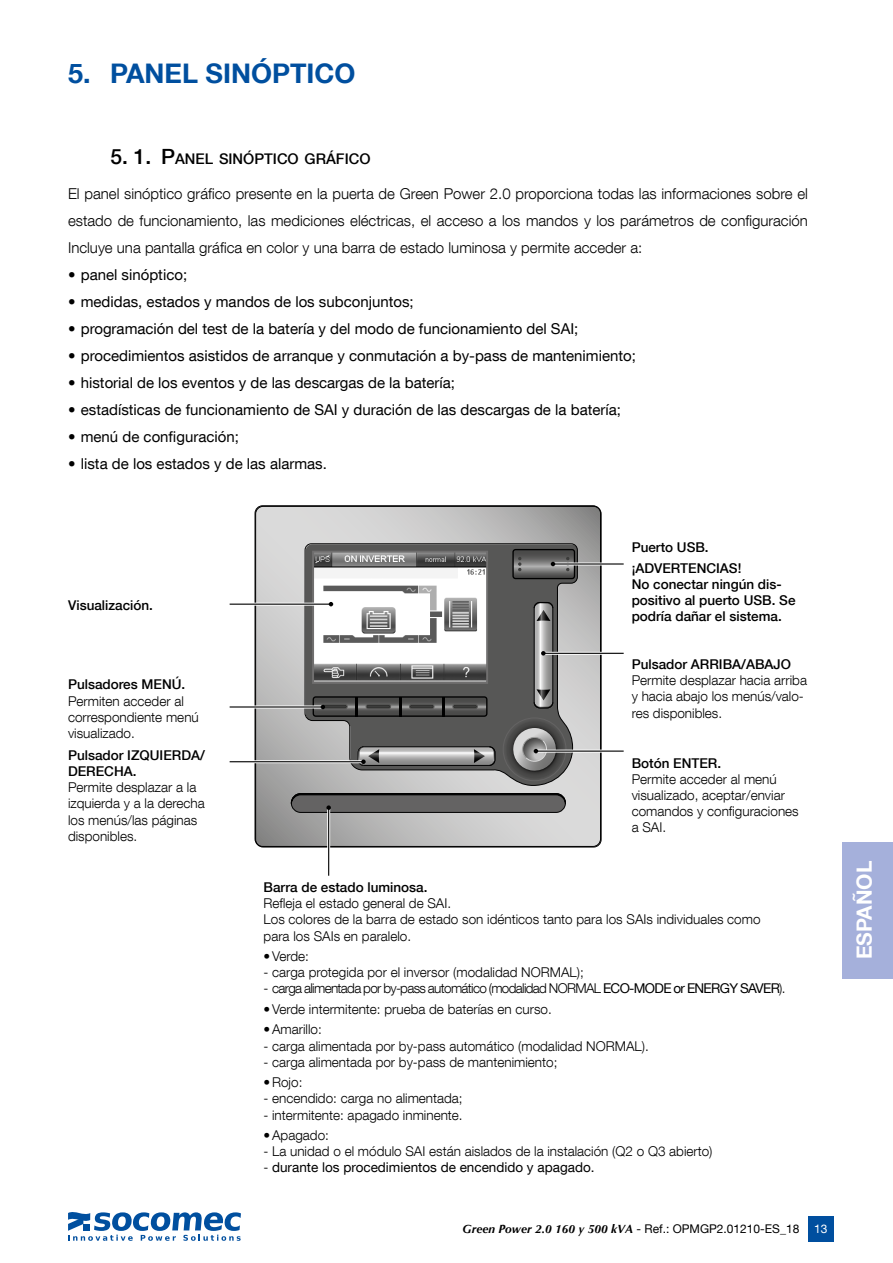
<style>
.page{position:relative;width:893px;height:1263px;background:#fff}
.page>*{position:absolute;margin:0;border:0;box-sizing:border-box;transform-origin:0 0}
.t1{font:700 27px "Helvetica Neue LT Com";color:#004f9f}
.t2{font:700 21px "Helvetica Neue LT Com";color:#fff}
.t3{font:15px "Helvetica Neue LT Com";color:#000}
.t4{font:300 15px/27px "Helvetica Neue LT Com";color:#000;text-align:justify}
.t5{font:500 14.7px "Helvetica Neue LT Com";color:#000}
.t6{font:300 13.5px/16.2px "Helvetica Neue LT Com";color:#000}
.t7{font:500 13.5px/16.2px "Helvetica Neue LT Com";color:#000}
.t8{font:300 13.5px "Helvetica Neue LT Com";letter-spacing:-.05em;color:#000}
.t9{font:13.5px "Helvetica Neue LT Com";color:#000}
.t10{font:12px "Helvetica Neue LT Com";color:#000}
.t11{font:12px "Helvetica Neue LT Com";color:#fff}
.s1{font-size:21px}
.s2{font-weight:400}
.s3{font-weight:300}
.s4{font-family:"Optima LT";font-weight:700;font-style:italic}
</style>
<div class="page">
<svg style="left:254px;top:505px;width:347px;height:342px"></svg>
<div style="left:255px;top:506px;width:347px;height:341px;border:1px solid #000;border-radius:8px"></div>
<div style="left:312px;top:551px;width:176px;height:133px;border:2px solid #706f6f"></div>
<hr style="left:327px;top:808px;width:3px;height:68px;background:#fff">
<hr style="left:328px;top:808px;width:1px;height:68px;background:#000">
<svg style="left:290px;top:793px;width:276px;height:38px"></svg>
<hr style="left:230px;top:705px;width:94px;height:3px;background:#fff">
<hr style="left:230px;top:706px;width:93px;height:1px;background:#000">
<svg style="left:313px;top:697px;width:174px;height:19px"></svg>
<hr style="left:230px;top:603px;width:102px;height:3px;background:#fff">
<hr style="left:230px;top:604px;width:101px;height:1px;background:#000">
<svg style="left:313px;top:552px;width:174px;height:130px"></svg>
<hr style="left:230px;top:760px;width:133px;height:3px;background:#fff">
<hr style="left:230px;top:761px;width:133px;height:1px;background:#000">
<svg style="left:357px;top:746px;width:139px;height:20px"></svg>
<hr style="left:553px;top:562px;width:71px;height:3px;background:#fff">
<hr style="left:553px;top:563px;width:71px;height:2px;background:#000">
<svg style="left:513px;top:550px;width:61px;height:28px"></svg>
<hr style="left:536px;top:750px;width:88px;height:3px;background:#fff">
<hr style="left:536px;top:750px;width:88px;height:2px;background:#000">
<svg style="left:512px;top:728px;width:45px;height:44px"></svg>
<hr style="left:544px;top:652px;width:80px;height:3px;background:#fff">
<hr style="left:543px;top:653px;width:81px;height:1px;background:#000">
<svg style="left:533px;top:602px;width:21px;height:107px"></svg>
<div style="left:808px;top:1216px;width:25px;height:26px;background:#004f9f"></div>
<div style="left:842px;top:842px;width:51px;height:136px;background:#a5b0db"></div>
<svg style="left:68px;top:1212px;width:173px;height:29px"></svg>
<h1 class="t1" style="left:68px;top:56px;width:289px">5. PANEL SINÓPTICO</h1>
<p class="t5" style="left:111px;top:150px;width:261px"><span class="s1">5. 1. P</span>ANEL SINÓPTICO GRÁFICO</p>
<p class="t4" style="left:68px;top:180px;width:741px">El panel sinóptico gráfico presente en la puerta de Green Power 2.0 proporciona todas las informaciones sobre el estado de funcionamiento, las mediciones eléctricas, el acceso a los mandos y los parámetros de configuración Incluye una pantalla gráfica en color y una barra de estado luminosa y permite acceder a:</p>
<p class="t3" style="left:68px;top:266px;width:121px">• panel sinóptico;</p>
<p class="t3" style="left:68px;top:293px;width:347px">• medidas, estados y mandos de los subconjuntos;</p>
<p class="t3" style="left:68px;top:320px;width:512px">• programación del test de la batería y del modo de funcionamiento del SAI;</p>
<p class="t3" style="left:68px;top:347px;width:569px">• procedimientos asistidos de arranque y conmutación a by-pass de mantenimiento;</p>
<p class="t3" style="left:68px;top:374px;width:389px">• historial de los eventos y de las descargas de la batería;</p>
<p class="t3" style="left:68px;top:401px;width:554px">• estadísticas de funcionamiento de SAI y duración de las descargas de la batería;</p>
<p class="t3" style="left:68px;top:428px;width:172px">• menú de configuración;</p>
<p class="t3" style="left:68px;top:455px;width:260px">• lista de los estados y de las alarmas.</p>
<p class="t7" style="left:68px;top:597px;width:86px">Visualización.</p>
<p class="t7" style="left:68px;top:676px;width:119px">Pulsadores MENÚ.</p>
<p class="t6" style="left:68px;top:692px;width:132px">Permiten acceder al correspondiente menú visualizado.</p>
<p class="t7" style="left:68px;top:747px;width:138px">Pulsador IZQUIERDA/<br>DERECHA.</p>
<p class="t6" style="left:68px;top:779px;width:138px">Permite desplazar a la izquierda y a la derecha los menús/las páginas disponibles.</p>
<p class="t7" style="left:632px;top:537px;width:111px;line-height:20.4px">Puerto USB. ¡ADVERTENCIAS!</p>
<p class="t7" style="left:632px;top:576px;width:165px">No conectar ningún dis&shy;positivo al puerto USB. Se podría dañar el sistema.</p>
<p class="t7" style="left:632px;top:656px;width:161px">Pulsador ARRIBA/ABAJO</p>
<p class="t6" style="left:632px;top:672px;width:177px">Permite desplazar hacia arriba y hacia abajo los menús/valo&shy;res disponibles.</p>
<p class="t7" style="left:632px;top:755px;width:91px">Botón ENTER.</p>
<p class="t6" style="left:632px;top:771px;width:169px">Permite acceder al menú visualizado, aceptar/enviar comandos y configuraciones a SAI.</p>
<p class="t7" style="left:264px;top:879px;width:165px">Barra de estado luminosa.</p>
<p class="t6" style="left:264px;top:895px;width:498px">Refleja el estado general de SAI.<br>Los colores de la barra de estado son idénticos tanto para los SAIs individuales como para los SAIs en paralelo.</p>
<p class="t6" style="left:264px;top:948px;width:47px">•Verde:</p>
<p class="t6" style="left:264px;top:964px;width:322px">- carga protegida por el inversor (modalidad NORMAL);</p>
<p class="t8" style="left:264px;top:980px;width:523px">- carga alimentada por by-pass automático (modalidad NORMAL <span class="s2">ECO-MODE or ENERGY SAVER</span>).</p>
<p class="t6" style="left:264px;top:1001px;width:290px">•Verde intermitente: prueba de baterías en curso.</p>
<p class="t6" style="left:264px;top:1021px;width:60px">•Amarillo:</p>
<p class="t6" style="left:264px;top:1037px;width:387px">- carga alimentada por by-pass automático (modalidad NORMAL).</p>
<p class="t6" style="left:264px;top:1053px;width:295px">- carga alimentada por by-pass de mantenimiento;</p>
<p class="t6" style="left:264px;top:1074px;width:40px">•Rojo:</p>
<p class="t6" style="left:264px;top:1090px;width:201px">- encendido: carga no alimentada;</p>
<p class="t6" style="left:264px;top:1106px;width:201px">- intermitente: apagado inminente.</p>
<p class="t6" style="left:264px;top:1127px;width:67px">•Apagado:</p>
<p class="t6" style="left:264px;top:1143px;width:450px">- La unidad o el módulo SAI están aislados de la instalación (Q2 o Q3 abierto)</p>
<p class="t9" style="left:264px;top:1159px;width:332px"><span class="s3">-</span> durante los procedimientos de encendido y apagado.</p>
<p class="t10" style="left:463px;top:1222px;width:338px"><span class="s4">Green Power 2.0 160 y 500 kVA</span> - Ref.: OPMGP2.01210-ES_18</p>
<p class="t11" style="left:814px;top:1221px;width:15px">13</p>
<h2 class="t2" style="left:851px;top:959px;width:100px;rotate:-90deg">ESPAÑOL</h2>
</div>
